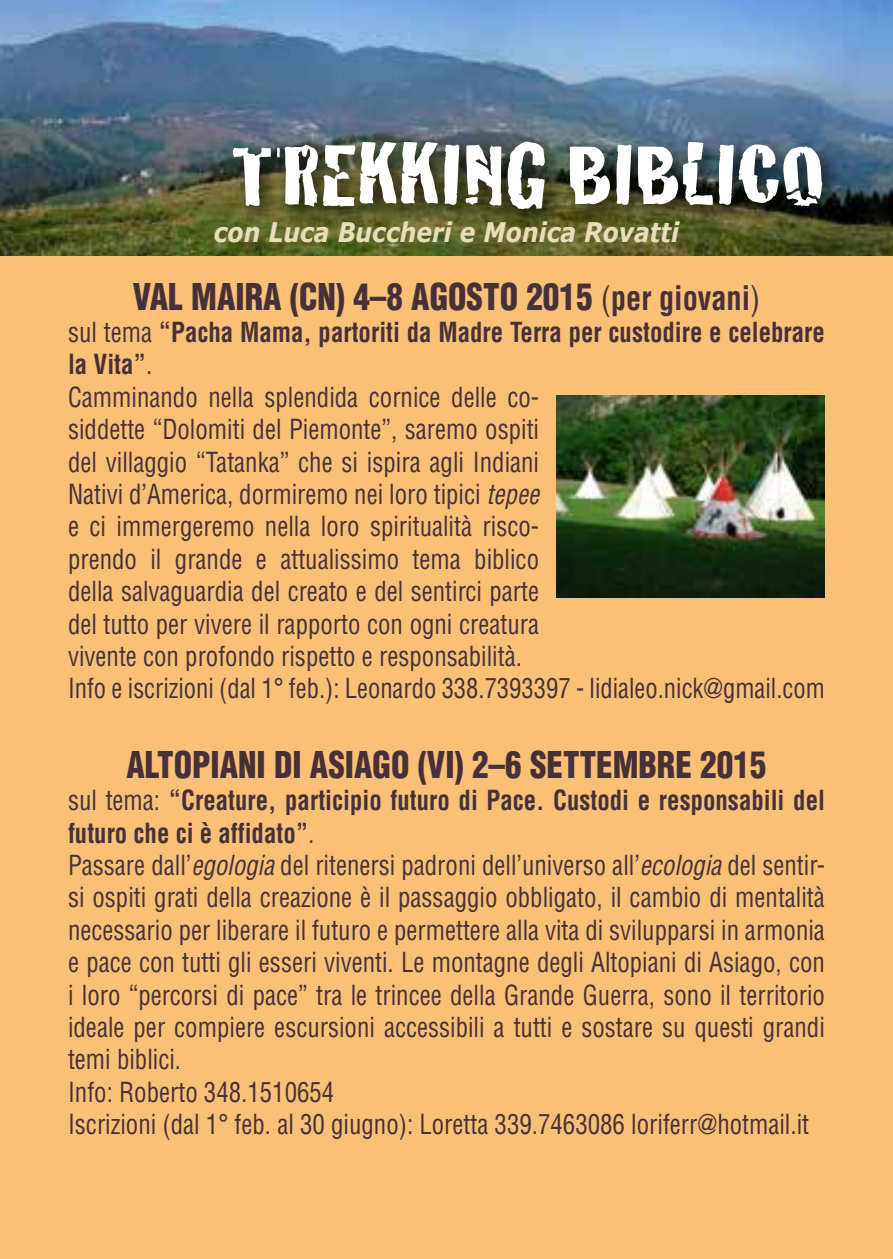
<style>
.page{position:relative;width:893px;height:1259px;background:#fac075}
.page>*{position:absolute;margin:0;border:0;box-sizing:border-box;transform-origin:0 0}
.t1{font:90px "Cracked";letter-spacing:-.005em;color:#fff;scale:1.2 1}
.t2{font:900 condensed 36px "Helvetica";color:#463039;scale:.92 1}
.t3{font:condensed 27px/32.4px "Helvetica";color:#463039;scale:.92 1}
.t4{font:italic 700 27px "Verdana";color:#eaddbc;scale:.87 1}
.s1{font-weight:400;font-size:33px}
.s2{font-weight:700;font-size:33px}
.s3{font-weight:700}
.s4{font-style:italic}
</style>
<div class="page">
<img style="left:0;top:0;width:893px;height:255px">
<img style="left:556px;top:395px;width:269px;height:202px">
<div style="left:223px;top:133px;width:621px;height:98px;background:#000;opacity:.75"></div>
<h1 class="t1" style="left:230px;top:103px;width:497px">TREKKING BIBLICO</h1>
<p class="t4" style="left:214px;top:214px;width:536px">con Luca Buccheri e Monica Rovatti</p>
<h2 class="t2" style="left:133px;top:273px;width:684px">VAL MAIRA (CN) 4–8 AGOSTO 2015 <span class="s1">(</span><span class="s2">per giovani</span><span class="s1">)</span></h2>
<p class="t3" style="left:68px;top:316px;width:824px">sul tema <span class="s3">“Pacha Mama, partoriti da Madre Terra per custodire e celebrare la Vita”</span>.<br>Camminando nella splendida cornice delle co-<br>siddette “Dolomiti del Piemonte”, saremo ospiti<br>del villaggio “Tatanka” che si ispira agli Indiani<br>Nativi d’America, dormiremo nei loro tipici <span class="s4">tepee<br></span>e ci immergeremo nella loro spiritualità risco-<br>prendo il grande e attualissimo tema biblico<br>della salvaguardia del creato e del sentirci parte<br>del tutto per vivere il rapporto con ogni creatura<br>vivente con profondo rispetto e responsabilità.<br>Info e iscrizioni (dal 1° feb.): Leonardo 338.7393397 - lidialeo.nick@gmail.com</p>
<h2 class="t2" style="left:126px;top:741px;width:697px">ALTOPIANI DI ASIAGO (VI) 2–6 SETTEMBRE 2015</h2>
<p class="t3" style="left:68px;top:784px;width:824px">sul tema: <span class="s3">“Creature, participio futuro di Pace. Custodi e responsabili del futuro che ci è affidato”</span>.<br>Passare dall’<span class="s4">egologia</span> del ritenersi padroni dell’universo all’<span class="s4">ecologia</span> del sentir&shy;si ospiti grati della creazione è il passaggio obbligato, il cambio di mentalità necessario per liberare il futuro e permettere alla vita di svilupparsi in armonia e pace con tutti gli esseri viventi. Le montagne degli Altopiani di Asiago, con i loro “percorsi di pace” tra le trincee della Grande Guerra, sono il territorio ideale per compiere escursioni accessibili a tutti e sostare su questi grandi temi biblici.<br>Info: Roberto 348.1510654<br>Iscrizioni (dal 1° feb. al 30 giugno): Loretta 339.7463086 loriferr@hotmail.it</p>
</div>
